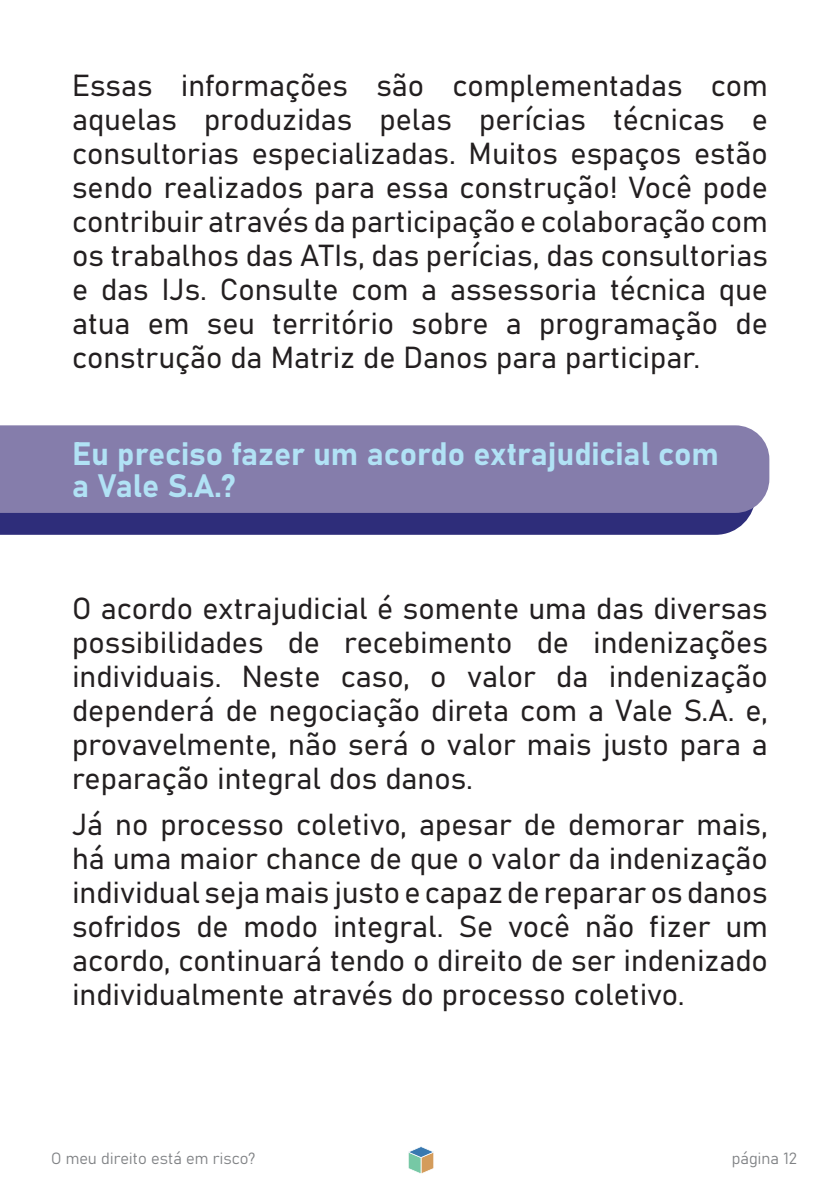
<style>
.page{position:relative;width:840px;height:1191px;background:#fff}
.page>*{position:absolute;margin:0;border:0;box-sizing:border-box;transform-origin:0 0}
.t1{font:32px/32px "Bahnschrift";color:#b1e2f5}
.t2{font:30px/34px "Bahnschrift";color:#231f20;text-align:justify}
.t3{font:16px "Bahnschrift";color:#808285}
</style>
<div class="page">
<div style="left:0;top:513px;width:751px;height:22px;background:#2e2d7a"></div>
<div style="left:0;top:425px;width:769px;height:88px;background:#857dab"></div>
<svg style="left:408px;top:1146px;width:26px;height:28px"></svg>
<p class="t2" style="left:72px;top:66px;width:697px">Essas informações são complementadas com aquelas produzidas pelas perícias técnicas e consultorias especializadas. Muitos espaços estão sendo realizados para essa construção! Você pode contribuir através da participação e colaboração com os trabalhos das ATIs, das perícias, das consultorias e das IJs. Consulte com a assessoria técnica que atua em seu território sobre a programação de construção da Matriz de Danos para participar.</p>
<p class="t1" style="left:72px;top:435px;width:648px">Eu preciso fazer um acordo extrajudicial com a Vale S.A.?</p>
<p class="t2" style="left:72px;top:589px;width:697px">O acordo extrajudicial é somente uma das diversas possibilidades de recebimento de indenizações individuais. Neste caso, o valor da indenização dependerá de negociação direta com a Vale S.A. e, provavelmente, não será o valor mais justo para a reparação integral dos danos.</p>
<p class="t2" style="left:72px;top:805px;width:697px">Já no processo coletivo, apesar de demorar mais, há uma maior chance de que o valor da indenização individual seja mais justo e capaz de reparar os danos sofridos de modo integral. Se você não fizer um acordo, continuará tendo o direito de ser indenizado individualmente através do processo coletivo.</p>
<p class="t3" style="left:51px;top:1146px;width:206px">O meu direito está em risco?</p>
<p class="t3" style="left:731px;top:1146px;width:67px">página 12</p>
</div>
